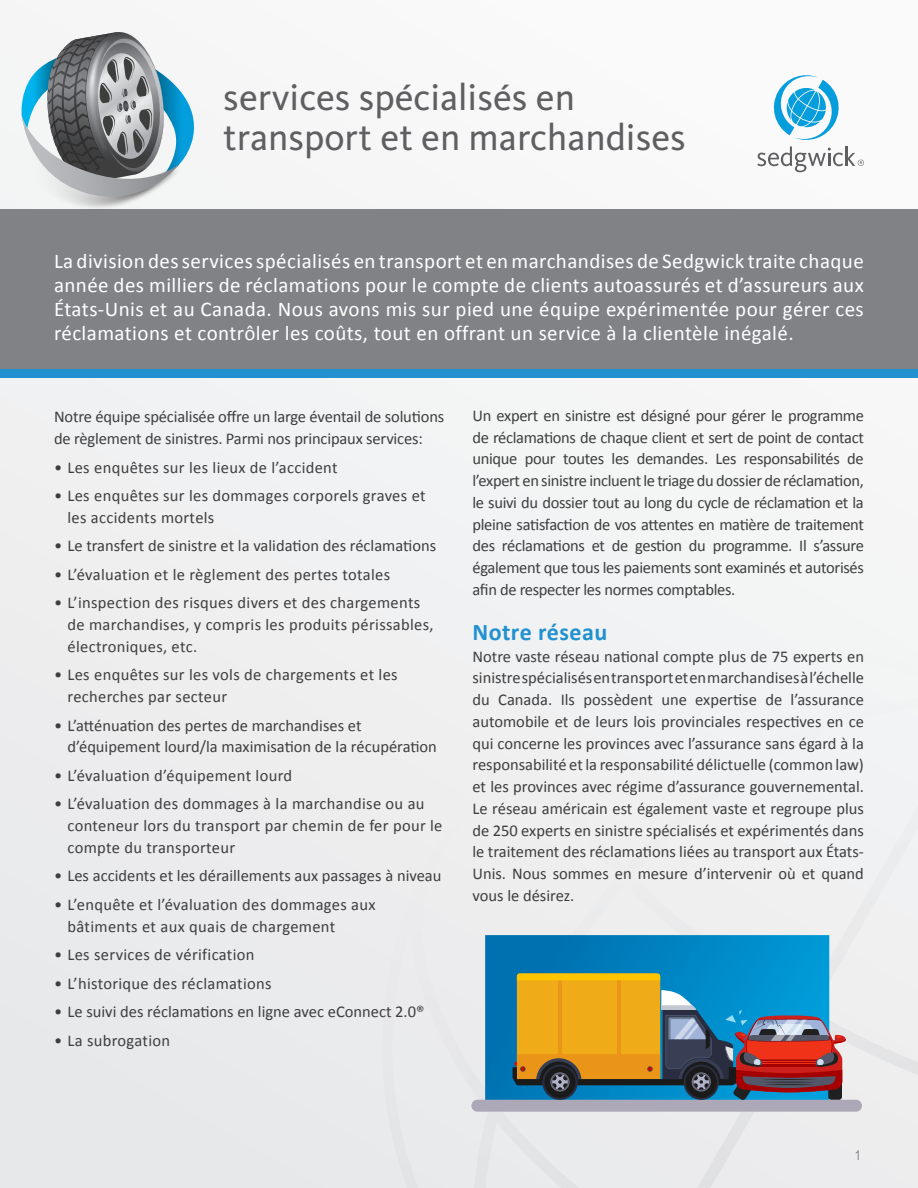
<style>
.page{position:relative;width:918px;height:1188px;background:#f0f1f2}
.page>*{position:absolute;margin:0;border:0;box-sizing:border-box;transform-origin:0 0}
.t1{font:37.95px/40.7px "Kievit OT";color:#5f5f62}
.t2{font:700 24px "Calibri";letter-spacing:.02em;color:#2291d0}
.Opening_paragraph{font:21px/24px "Calibri";letter-spacing:.02em;color:#fff;text-align:justify}
.t3{font:16.5px/21.8px "Calibri";letter-spacing:.01em;color:#3e3e3f}
.t4{font:16.5px/21.8px "Calibri";letter-spacing:-.01em;color:#3e3e3f}
.t5{font:13.5px "Arial Narrow";color:#808285}
</style>
<div class="page">
<svg style="left:383px;top:935px;width:535px;height:253px"></svg>
<svg style="left:757px;top:75px;width:107px;height:97px"></svg>
<hr style="left:845px;top:146px;width:2px;height:20px;background:#5f5f62">
<div style="left:0;top:210px;width:918px;height:159px;background:#808285"></div>
<div style="left:0;top:369px;width:918px;height:9px;background:#2291d0"></div>
<svg style="left:485px;top:935px;width:344px;height:165px;background:#027fbc"></svg>
<div style="left:471px;top:1100px;width:391px;height:12px;background:#ada8b7;border-radius:6px"></div>
<svg style="left:513px;top:973px;width:333px;height:127px;background:#828062"></svg>
<svg style="left:19px;top:32px;width:181px;height:178px"></svg>
<p class="t1" style="left:223px;top:77px;width:464px">services spécialisés en transport et en marchandises</p>
<p class="Opening_paragraph" style="left:54px;top:249px;width:811px">La division des services spécialisés en transport et en marchandises de Sedgwick traite chaque année des milliers de réclamations pour le compte de clients autoassurés et d’assureurs aux États-Unis et au Canada. Nous avons mis sur pied une équipe expérimentée pour gérer ces réclamations et contrôler les coûts, tout en offrant un service à la clientèle inégalé.</p>
<p class="t4" style="left:54px;top:406px;width:392px">Notre équipe spécialisée offre un large éventail de solutions de règlement de sinistres. Parmi nos principaux services:</p>
<p class="t3" style="left:54px;top:456px;width:285px">• Les enquêtes sur les lieux de l’accident</p>
<p class="t3" style="left:68px;top:485px;width:360px;text-indent:-14px">• Les enquêtes sur les dommages corporels graves et les accidents mortels</p>
<p class="t3" style="left:54px;top:535px;width:384px">• Le transfert de sinistre et la validation des réclamations</p>
<p class="t3" style="left:54px;top:564px;width:338px">• L’évaluation et le règlement des pertes totales</p>
<p class="t3" style="left:68px;top:592px;width:368px;text-indent:-14px">• L’inspection des risques divers et des chargements de marchandises, y compris les produits périssables, électroniques, etc.</p>
<p class="t3" style="left:68px;top:664px;width:332px;text-indent:-14px">• Les enquêtes sur les vols de chargements et les recherches par secteur</p>
<p class="t3" style="left:68px;top:714px;width:371px;text-indent:-14px">• L’atténuation des pertes de marchandises et d’équipement lourd/la maximisation de la récupération</p>
<p class="t3" style="left:54px;top:765px;width:240px">• L’évaluation d’équipement lourd</p>
<p class="t3" style="left:68px;top:793px;width:377px;text-indent:-14px">• L’évaluation des dommages à la marchandise ou au conteneur lors du transport par chemin de fer pour le compte du transporteur</p>
<p class="t3" style="left:54px;top:865px;width:389px">• Les accidents et les déraillements aux passages à niveau</p>
<p class="t3" style="left:68px;top:894px;width:310px;text-indent:-14px">• L’enquête et l’évaluation des dommages aux bâtiments et aux quais de chargement</p>
<p class="t3" style="left:54px;top:944px;width:202px">• Les services de vérification</p>
<p class="t3" style="left:54px;top:972px;width:219px">• L’historique des réclamations</p>
<p class="t3" style="left:54px;top:1001px;width:372px">• Le suivi des réclamations en ligne avec eConnect 2.0®</p>
<p class="t3" style="left:54px;top:1029px;width:118px">• La subrogation</p>
<p class="t3" style="left:472px;top:405px;width:393px;text-align:justify">Un expert en sinistre est désigné pour gérer le programme de réclamations de chaque client et sert de point de contact unique pour toutes les demandes. Les responsabilités de l’expert en sinistre incluent le triage du dossier de réclamation, le suivi du dossier tout au long du cycle de réclamation et la pleine satisfaction de vos attentes en matière de traitement des réclamations et de gestion du programme. Il s’assure également que tous les paiements sont examinés et autorisés afin de respecter les normes comptables.</p>
<p class="t2" style="left:472px;top:616px;width:136px">Notre réseau</p>
<p class="t3" style="left:472px;top:645px;width:393px;text-align:justify">Notre vaste réseau national compte plus de 75 experts en sinistre spécialisés en transport et en marchandises à l’échelle du Canada. Ils possèdent une expertise de l’assurance automobile et de leurs lois provinciales respectives en ce qui concerne les provinces avec l’assurance sans égard à la responsabilité et la responsabilité délictuelle (common law) et les provinces avec régime d’assurance gouvernemental.<br>Le réseau américain est également vaste et regroupe plus de 250 experts en sinistre spécialisés et expérimentés dans le traitement des réclamations liées au transport aux États-Unis. Nous sommes en mesure d’intervenir où et quand vous le désirez.</p>
<p class="t5" style="left:855px;top:1145px;width:8px">1</p>
</div>
